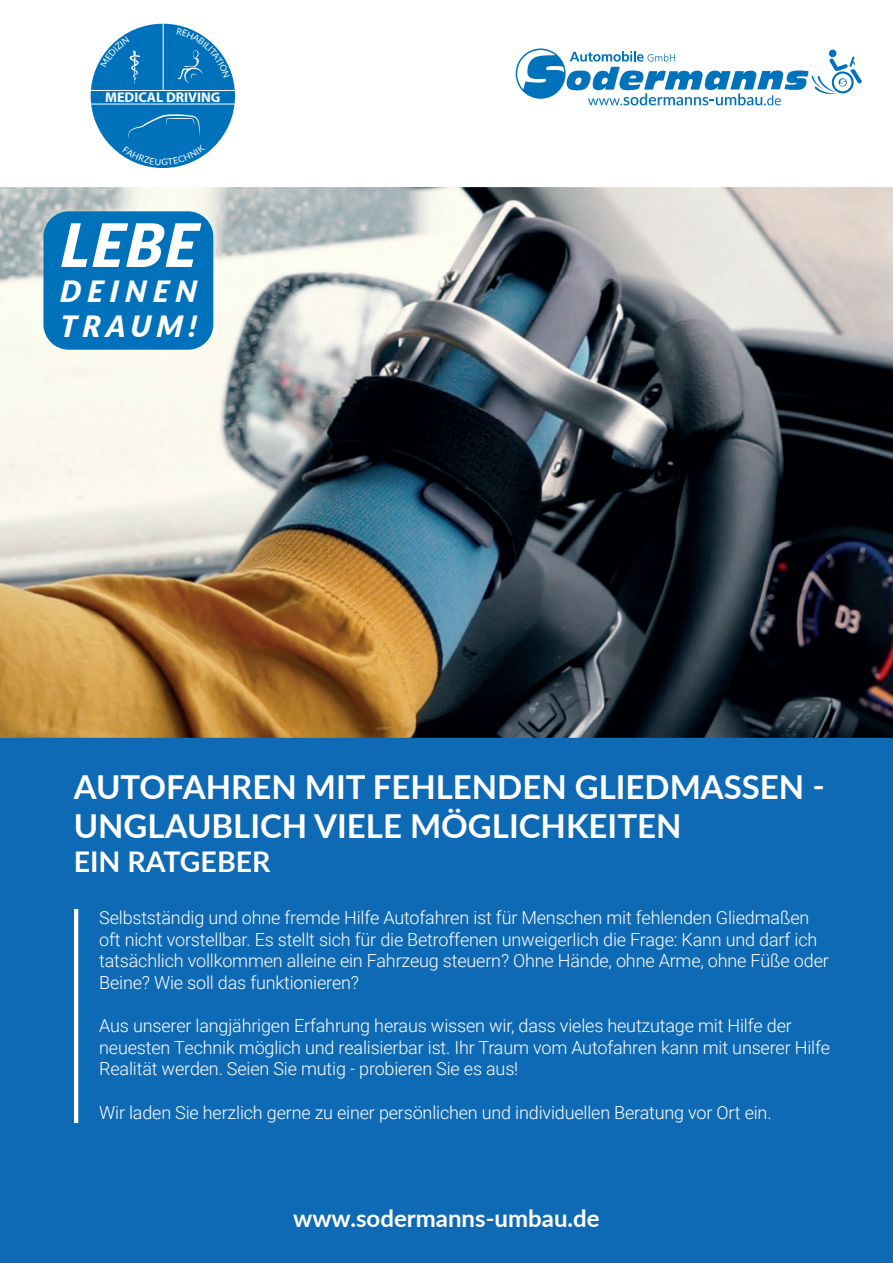
<style>
.page{position:relative;width:893px;height:1263px;background:#fff}
.page>*{position:absolute;margin:0;border:0;box-sizing:border-box;transform-origin:0 0}
.t1{font:italic 900 60px "Lato";color:#fff}
.t2{font:700 33px/39.6px "Lato";color:#fff}
.t3{font:italic 900 29.25px/35.2px "Lato";color:#fff}
.t4{font:700 28.5px "Lato";color:#fff}
.t5{font:700 24px "Lato";color:#fff}
.t6{font:300 18px/21.6px "Roboto";letter-spacing:-.01em;color:#fff}
.t7{font:700 14.1px "Myriad Pro";color:#fff}
.s1{font-size:15px;color:#116ab5}
</style>
<div class="page">
<div style="left:0;top:733px;width:893px;height:530px;background:#0f6ab5"></div>
<hr style="left:74px;top:909px;width:4px;height:214px;background:#fff">
<svg style="left:516px;top:49px;width:346px;height:56px"></svg>
<div style="left:91px;top:24px;width:144px;height:144px;background:#0072bc;border-radius:50%"></div>
<svg style="left:128px;top:114px;width:72px;height:24px"></svg>
<hr style="left:163px;top:23px;width:1px;height:67px;background:#fff">
<hr style="left:91px;top:90px;width:144px;height:1px;background:#fff">
<hr style="left:91px;top:104px;width:144px;height:1px;background:#fff">
<img style="left:0;top:187px;width:893px;height:551px">
<img style="left:35px;top:203px;width:186px;height:155px">
<div style="left:43px;top:211px;width:170px;height:139px;background:#0072bc;border-radius:25px"></div>
<svg style="left:100px;top:36px;width:40px;height:48px"></svg>
<svg style="left:177px;top:28px;width:53px;height:55px"></svg>
<svg style="left:122px;top:154px;width:83px;height:11px"></svg>
<p class="t7" style="left:105px;top:88px;width:117px">MEDICAL DRIVING</p>
<h1 class="t1" style="left:59px;top:200px;width:147px">LEBE</h1>
<h3 class="t3" style="left:59px;top:273px;width:142px">DEINEN<br>TRAUM!</h3>
<h2 class="t2" style="left:74px;top:765px;width:753px">AUTOFAHREN MIT FEHLENDEN GLIEDMASSEN -<br>UNGLAUBLICH VIELE MÖGLICHKEITEN</h2>
<h3 class="t4" style="left:74px;top:841px;width:198px">EIN RATGEBER</h3>
<p class="t6" style="left:99px;top:906px;width:731px">Selbstständig und ohne fremde Hilfe Autofahren ist für Menschen mit fehlenden Gliedmaßen oft nicht vorstellbar. Es stellt sich für die Betroffenen unweigerlich die Frage: Kann und darf ich tatsächlich vollkommen alleine ein Fahrzeug steuern? Ohne Hände, ohne Arme, ohne Füße oder Beine? Wie soll das funktionieren?</p>
<p class="t6" style="left:99px;top:1014px;width:732px">Aus unserer langjährigen Erfahrung heraus wissen wir, dass vieles heutzutage mit Hilfe der neuesten Technik möglich und realisierbar ist. Ihr Traum vom Autofahren kann mit unserer Hilfe<br>Realität werden. Seien Sie mutig - probieren Sie es aus!</p>
<p class="t6" style="left:99px;top:1101px;width:690px">Wir laden Sie herzlich gerne zu einer persönlichen und individuellen Beratung vor Ort ein. <span class="s1">n.</span></p>
<h3 class="t5" style="left:293px;top:1201px;width:308px">www.sodermanns-umbau.de</h3>
</div>
